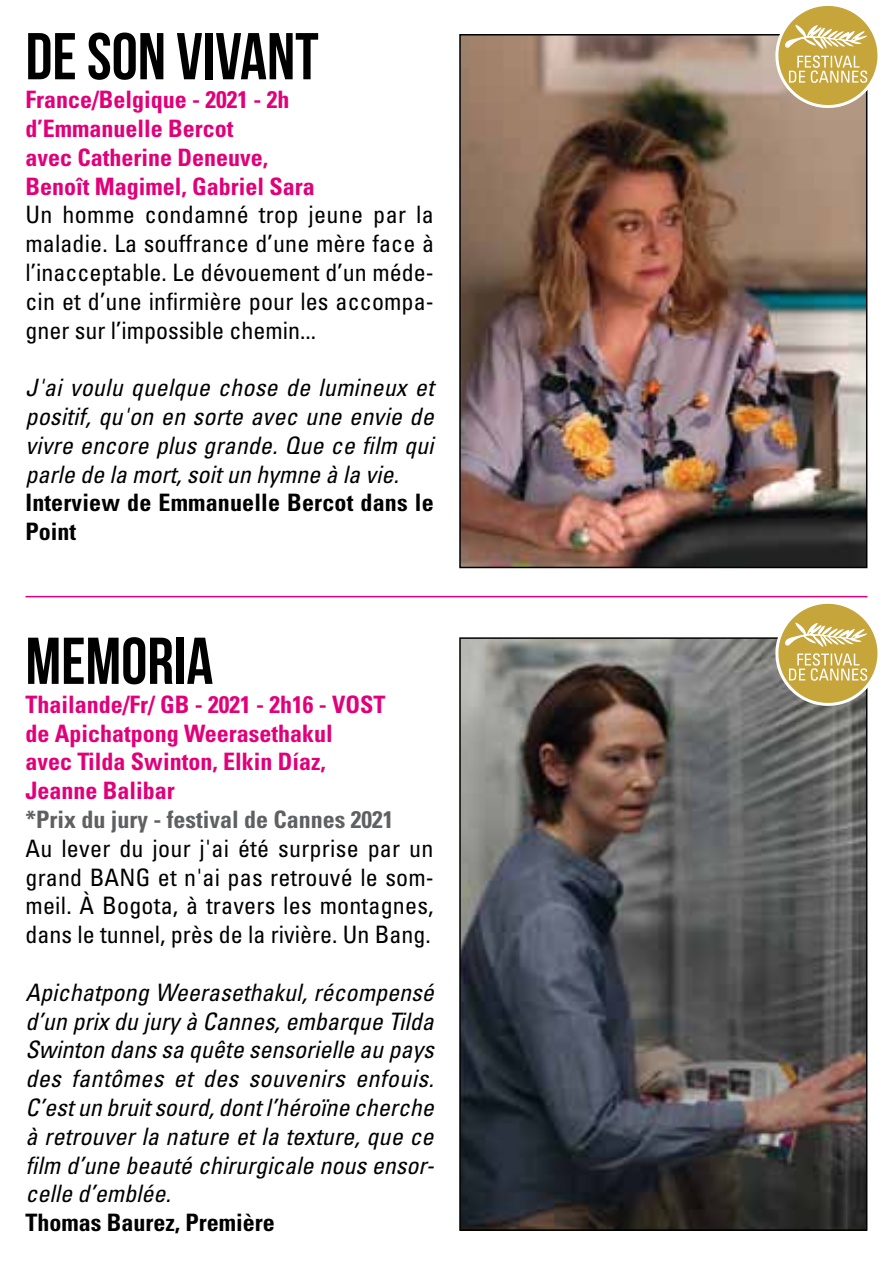
<style>
.page{position:relative;width:893px;height:1276px;background:#fff}
.page>*{position:absolute;margin:0;border:0;box-sizing:border-box;transform-origin:0 0}
.t1{font:66px "Bebas Neue";color:#000}
.t2{font:italic condensed 24px/28.8px "Univers";color:#000;text-align:justify}
.t3{font:condensed 24px/28.8px "Univers";color:#000;text-align:justify}
.t4{font:700 condensed 24px/28.8px "Univers";color:#e2007a}
.t5{font:700 condensed 24px/28.8px "Univers";letter-spacing:.005em;color:#000}
.t6{font:700 condensed 24px "Univers";color:#5f6062}
</style>
<div class="page">
<img style="left:462px;top:37px;width:402px;height:528px">
<div style="left:459px;top:34px;width:408px;height:534px;border:2px solid #000"></div>
<img style="left:462px;top:640px;width:402px;height:587px">
<div style="left:459px;top:637px;width:408px;height:593px;border:2px solid #000"></div>
<hr style="left:26px;top:596px;width:841px;height:1px;background:#e2007a">
<svg style="left:772px;top:6px;width:106px;height:104px"></svg>
<svg style="left:772px;top:603px;width:106px;height:104px"></svg>
<h1 class="t1" style="left:26px;top:20px;width:295px">DE SON VIVANT</h1>
<p class="t4" style="left:26px;top:85px;width:291px">France/Belgique - 2021 - 2h d’Emmanuelle Bercot<br>avec Catherine Deneuve,<br>Benoît Magimel, Gabriel Sara</p>
<p class="t3" style="left:26px;top:200px;width:410px">Un homme condamné trop jeune par la maladie. La souffrance d’une mère face à l’inacceptable. Le dévouement d’un méde&shy;cin et d’une infirmière pour les accompa&shy;gner sur l’impossible chemin...</p>
<p class="t2" style="left:26px;top:373px;width:410px">J'ai voulu quelque chose de lumineux et positif, qu'on en sorte avec une envie de vivre encore plus grande. Que ce film qui parle de la mort, soit un hymne à la vie.</p>
<p class="t5" style="left:26px;top:488px;width:410px">Interview de Emmanuelle Bercot dans le<br>Point</p>
<h1 class="t1" style="left:26px;top:625px;width:189px">MEMORIA</h1>
<p class="t4" style="left:26px;top:689px;width:361px">Thailande/Fr/ GB - 2021 - 2h16 - VOST de Apichatpong Weerasethakul avec Tilda Swinton, Elkin Díaz,<br>Jeanne Balibar</p>
<p class="t6" style="left:26px;top:804px;width:369px">*Prix du jury - festival de Cannes 2021</p>
<p class="t3" style="left:26px;top:833px;width:410px">Au lever du jour j'ai été surprise par un grand BANG et n'ai pas retrouvé le som&shy;meil. À Bogota, à travers les montagnes, dans le tunnel, près de la rivière. Un Bang.</p>
<p class="t2" style="left:26px;top:977px;width:410px">Apichatpong Weerasethakul, récompensé d’un prix du jury à Cannes, embarque Tilda Swinton dans sa quête sensorielle au pays des fantômes et des souvenirs enfouis.<br>C’est un bruit sourd, dont l’héroïne cherche à retrouver la nature et la texture, que ce film d’une beauté chirurgicale nous ensor&shy;celle d’emblée.</p>
<p class="t5" style="left:26px;top:1208px;width:251px">Thomas Baurez, Première</p>
</div>
